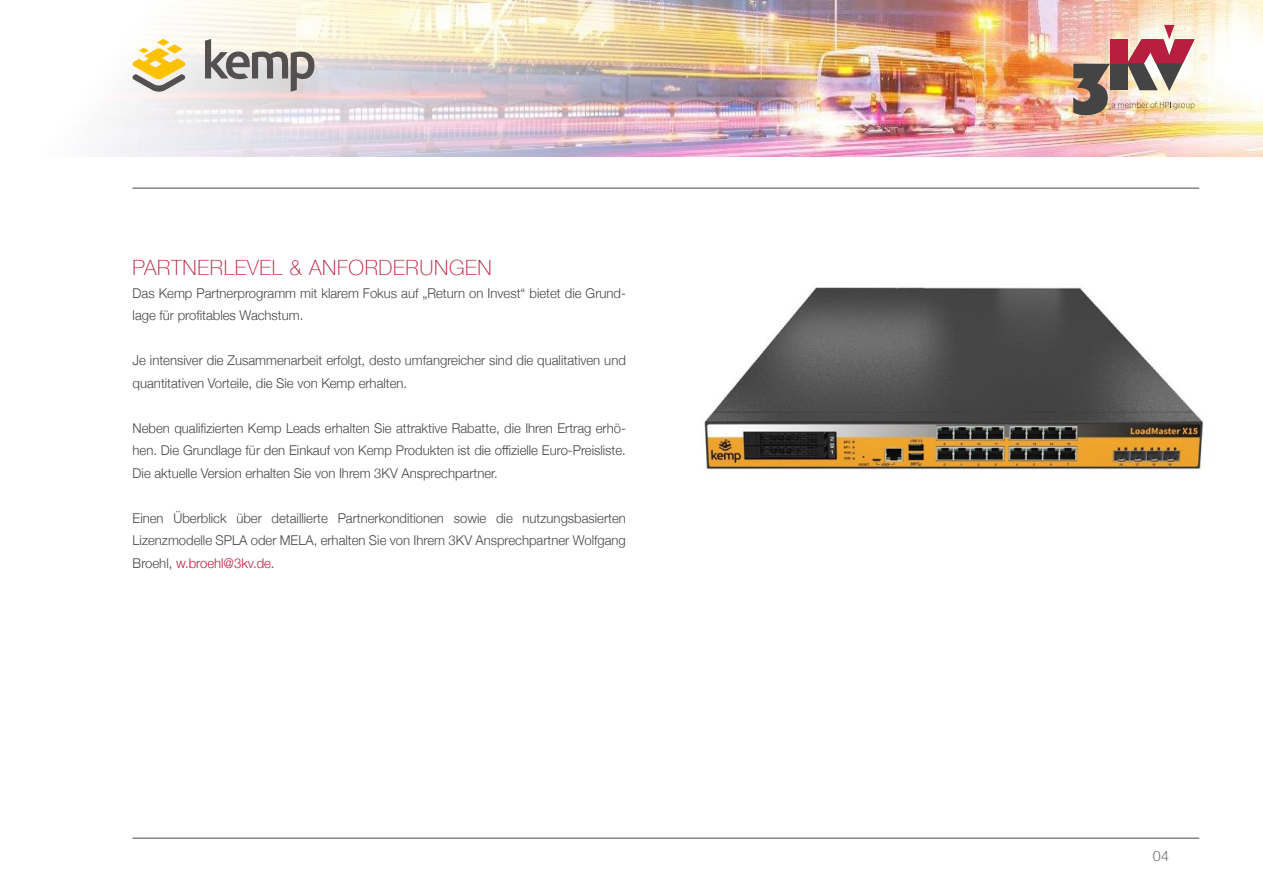
<style>
.page{position:relative;width:1263px;height:893px;background:#fff}
.page>*{position:absolute;margin:0;border:0;box-sizing:border-box;transform-origin:0 0}
.t1{font:100 21px "Helvetica Neue";letter-spacing:.03em;color:#b71e3f}
.t2{font:300 14.25px "Helvetica Neue";color:#6d6a69}
.t3{font:300 13.5px/22.5px "Helvetica Neue";color:#484644}
.s1{color:#b71e3f}
</style>
<div class="page">
<img style="left:103px;top:0;width:1160px;height:157px">
<img style="left:1073px;top:25px;width:121px;height:93px">
<svg style="left:132px;top:39px;width:54px;height:53px"></svg>
<svg style="left:205px;top:39px;width:109px;height:53px;background:#bab6b2"></svg>
<hr style="left:132px;top:187px;width:1067px;height:2px;background:#868484">
<hr style="left:132px;top:837px;width:1067px;height:2px;background:#868484">
<img style="left:704px;top:287px;width:501px;height:184px">
<h1 class="t1" style="left:133px;top:252px;width:361px">PARTNERLEVEL &amp; ANFORDERUNGEN</h1>
<p class="t3" style="left:133px;top:281px;width:495px">Das Kemp Partnerprogramm mit klarem Fokus auf „Return on Invest“ bietet die Grund&shy;lage für profitables Wachstum.</p>
<p class="t3" style="left:133px;top:348px;width:495px">Je intensiver die Zusammenarbeit erfolgt, desto umfangreicher sind die qualitativen und quantitativen Vorteile, die Sie von Kemp erhalten.</p>
<p class="t3" style="left:133px;top:416px;width:495px;text-align:justify">Neben qualifizierten Kemp Leads erhalten Sie attraktive Rabatte, die Ihren Ertrag erhö&shy;hen. Die Grundlage für den Einkauf von Kemp Produkten ist die offizielle Euro-Preisliste.<br>Die aktuelle Version erhalten Sie von Ihrem 3KV Ansprechpartner.</p>
<p class="t3" style="left:133px;top:506px;width:495px;text-align:justify">Einen Überblick über detaillierte Partnerkonditionen sowie die nutzungsbasierten Lizenzmodelle SPLA oder MELA, erhalten Sie von Ihrem 3KV Ansprechpartner Wolfgang Broehl, <span class="s1">w.broehl@3kv.de</span>.</p>
<p class="t2" style="left:1153px;top:845px;width:18px">04</p>
</div>
